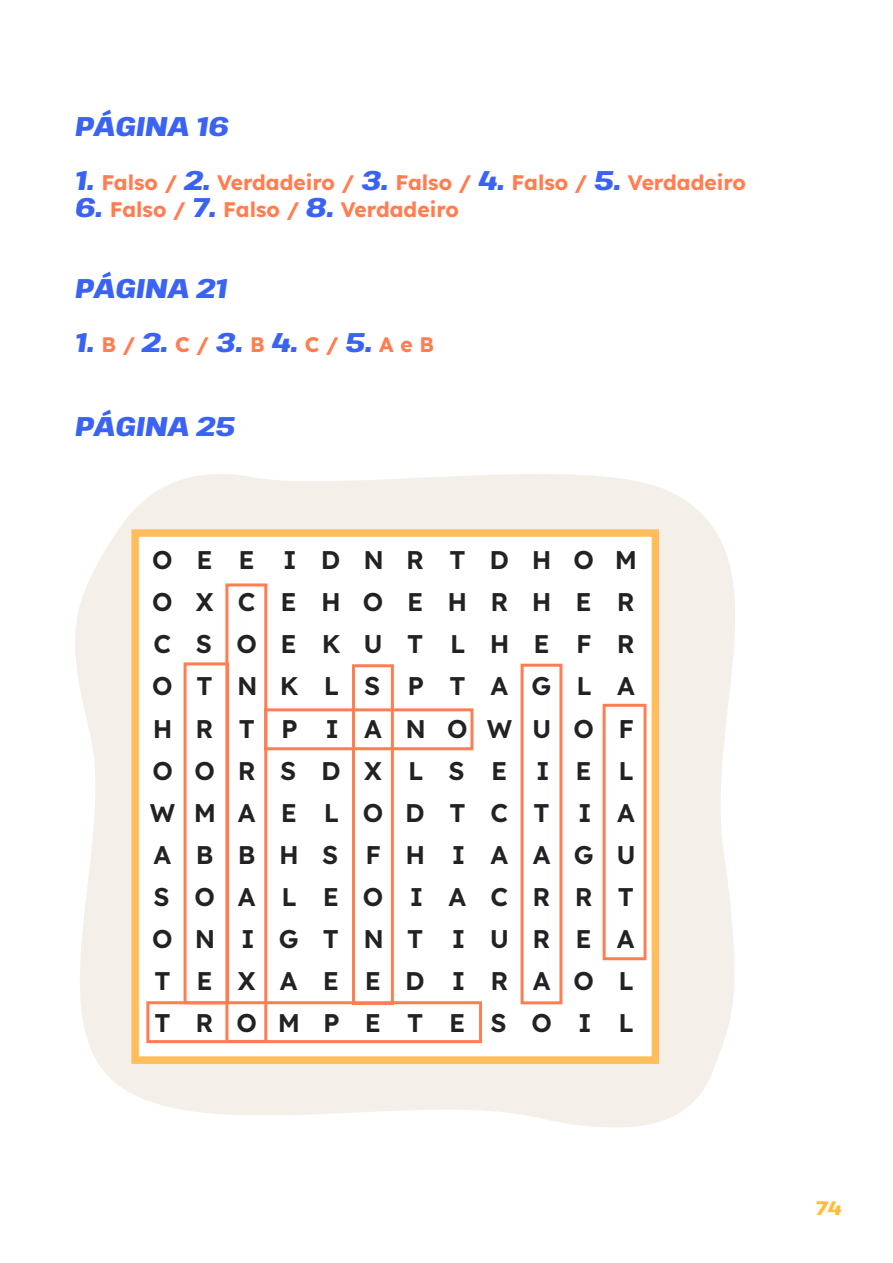
<style>
.page{position:relative;width:893px;height:1263px;background:#fff}
.page>*{position:absolute;margin:0;border:0;box-sizing:border-box;transform-origin:0 0}
.t1{font:italic 800 27px "Pathway Extreme 120 pt";color:#3b63f3}
.t2{font:25.5px/42.2px "Lexend";letter-spacing:.955em;color:#222}
.t3{font:21px "Lexend";color:#ff7d50}
.t4{font:italic 800 19.5px "Pathway Extreme 120 pt";color:#ffbc3d}
.s1{font-family:"Pathway Extreme 120 pt";font-weight:800;font-style:italic;font-size:27px;color:#3b63f3}
.s2{font-family:"Lexend";font-weight:400;font-style:normal;font-size:21px;color:#ff7d50}
</style>
<div class="page">
<svg style="left:75px;top:474px;width:660px;height:654px;fill:#f5efea"></svg>
<div style="left:132px;top:531px;width:521px;height:529px;background:#fff"></div>
<div style="left:131px;top:529px;width:528px;height:535px;border:8px solid #ffbe5b"></div>
<div style="left:146px;top:1001px;width:336px;height:42px;border:3px solid #ff7d50"></div>
<div style="left:184px;top:662px;width:45px;height:342px;border:3px solid #ff7d50"></div>
<div style="left:264px;top:708px;width:209px;height:42px;border:3px solid #ff7d50"></div>
<div style="left:225px;top:583px;width:42px;height:460px;border:3px solid #ff7d50"></div>
<div style="left:521px;top:664px;width:41px;height:340px;border:3px solid #ff7d50"></div>
<div style="left:352px;top:664px;width:42px;height:341px;border:3px solid #ff7d50"></div>
<div style="left:603px;top:704px;width:43px;height:256px;border:3px solid #ff7d50"></div>
<p class="t1" style="left:75px;top:102px;width:156px">PÁGINA 16</p>
<p class="t3" style="left:75px;top:167px;width:672px"><span class="s1">1.</span> Falso / <span class="s1">2.</span> Verdadeiro / <span class="s1">3.</span> Falso / <span class="s1">4.</span> Falso / <span class="s1">5.</span> Verdadeiro</p>
<p class="t3" style="left:75px;top:194px;width:385px"><span class="s1">6.</span> Falso / <span class="s1">7.</span> Falso / <span class="s1">8.</span> Verdadeiro</p>
<p class="t1" style="left:75px;top:264px;width:154px">PÁGINA 21</p>
<p class="t1" style="left:75px;top:318px;width:361px">1. <span class="s2">B /</span> 2. <span class="s2">C /</span> 3. <span class="s2">B</span> 4. <span class="s2">C /</span> 5. <span class="s2">A e B</span></p>
<p class="t1" style="left:75px;top:402px;width:162px">PÁGINA 25</p>
<p class="t2" style="left:150px;top:537px;width:489px">OEE IDNRTDHOM<br>OXCEHOEHRHER<br>CSOEKUTLHEFR<br>OTNKLSPTAGLA<br>HRTP IANOWUOF<br>OORSDXLSE IEL<br>WMAELODTCT IA<br>ABBHS FHIAAGU<br>SOALEOIACRRT<br>ONIGTNT IUREA<br>TEXAEEDIRAOL<br>TROMPETESOIL</p>
<p class="t4" style="left:816px;top:1191px;width:27px">74</p>
</div>
